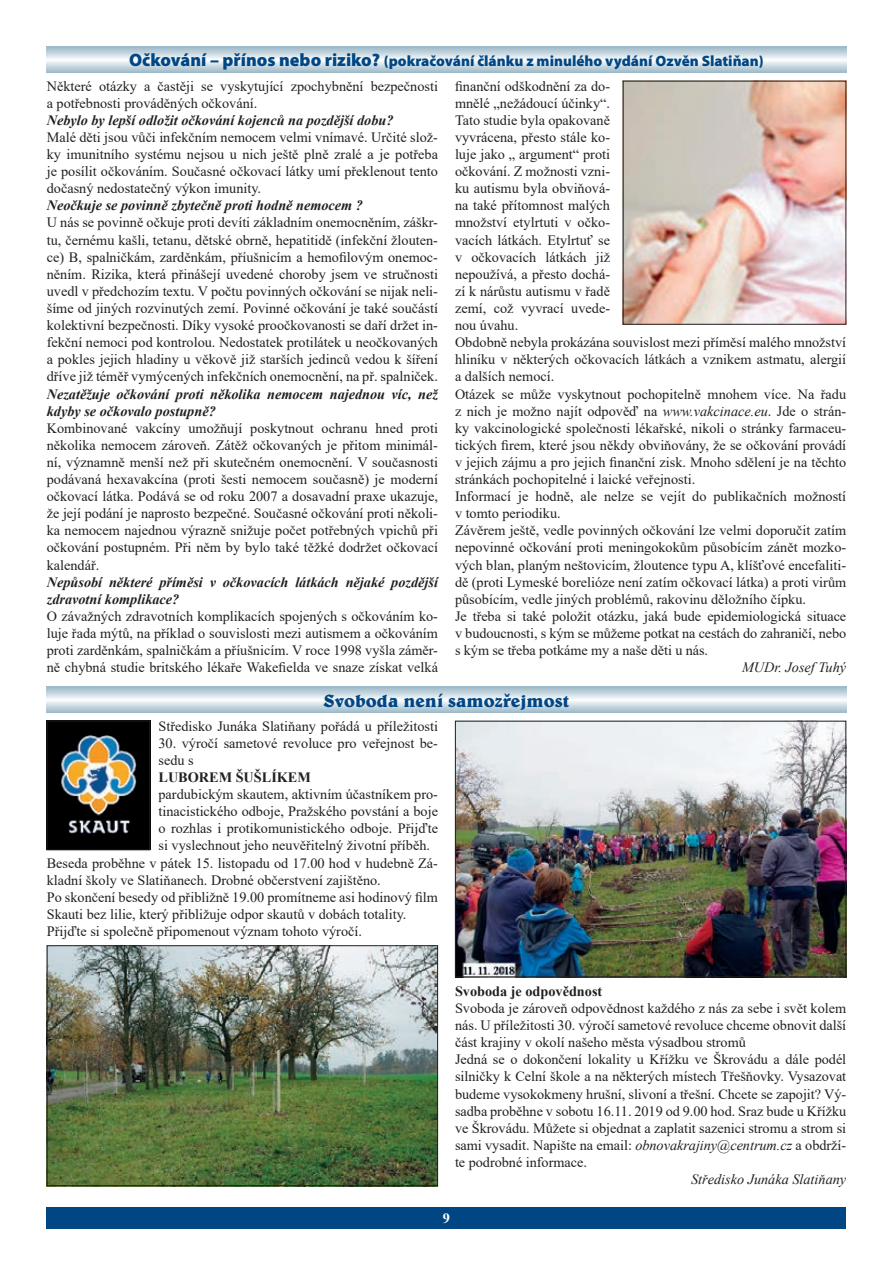
<style>
.page{position:relative;width:893px;height:1263px;background:#fff}
.page>*{position:absolute;margin:0;border:0;box-sizing:border-box;transform-origin:0 0}
.t1{font:700 18px "Belwe AT";color:#004684}
.t2{font:900 15px "Myriad Pro";color:#004684}
.t3{font:14.25px/17.1px "Times New Roman";color:#231f20}
.t4{font:italic 700 14.25px/17.1px "Times New Roman";color:#231f20}
.t5{font:italic 14.25px "Times New Roman";color:#231f20}
.t6{font:700 14.25px "Times New Roman";color:#231f20}
.t7{font:700 14.25px "Times New Roman";color:#fff}
.s1{font-size:18px}
.s2{font-style:italic}
</style>
<div class="page">
<div style="left:47px;top:1208px;width:799px;height:21px;background:#004684"></div>
<svg style="left:47px;top:47px;width:799px;height:25px"></svg>
<img style="left:625px;top:83px;width:219px;height:240px">
<div style="left:623px;top:81px;width:223px;height:244px;border:1px solid #231f20"></div>
<svg style="left:47px;top:687px;width:799px;height:25px"></svg>
<img style="left:49px;top:723px;width:99px;height:125px">
<div style="left:47px;top:721px;width:103px;height:129px;border:1px solid #231f20"></div>
<img style="left:49px;top:947px;width:387px;height:237px">
<div style="left:47px;top:945px;width:391px;height:241px;border:1px solid #231f20"></div>
<img style="left:457px;top:723px;width:387px;height:252px">
<div style="left:455px;top:721px;width:391px;height:256px;border:1px solid #231f20"></div>
<p class="t2" style="left:129px;top:51px;width:636px"><span class="s1">Očkování – přínos nebo riziko?</span> (pokračování článku z minulého vydání Ozvěn Slatiňan)</p>
<p class="t3" style="left:47px;top:77px;width:393px">Některé otázky a častěji se vyskytující zpochybnění bezpečnosti a potřebnosti prováděných očkování.</p>
<p class="t4" style="left:47px;top:111px;width:348px">Nebylo by lepší odložit očkování kojenců na pozdější dobu?</p>
<p class="t3" style="left:47px;top:128px;width:393px;text-align:justify">Malé děti jsou vůči infekčním nemocem velmi vnímavé. Určité slož&shy;ky imunitního systému nejsou u nich ještě plně zralé a je potřeba je posílit očkováním. Současné očkovací látky umí překlenout tento dočasný nedostatečný výkon imunity.</p>
<p class="t4" style="left:47px;top:197px;width:318px">Neočkuje se povinně zbytečně proti hodně nemocem ?</p>
<p class="t3" style="left:47px;top:214px;width:393px;text-align:justify">U nás se povinně očkuje proti devíti základním onemocněním, záškr&shy;tu, černému kašli, tetanu, dětské obrně, hepatitidě (infekční žlouten&shy;ce) B, spalničkám, zarděnkám, příušnicím a hemofilovým onemoc&shy;něním. Rizika, která přinášejí uvedené choroby jsem ve stručnosti uvedl v předchozím textu. V počtu povinných očkování se nijak neli&shy;šíme od jiných rozvinutých zemí. Povinné očkování je také součástí kolektivní bezpečnosti. Díky vysoké proočkovanosti se daří držet in&shy;fekční nemoci pod kontrolou. Nedostatek protilátek u neočkovaných a pokles jejich hladiny u věkově již starších jedinců vedou k šíření dříve již téměř vymýcených infekčních onemocnění, na př. spalniček.</p>
<p class="t4" style="left:47px;top:385px;width:393px">Nezatěžuje očkování proti několika nemocem najednou víc, než kdyby se očkovalo postupně?</p>
<p class="t3" style="left:47px;top:419px;width:393px;text-align:justify">Kombinované vakcíny umožňují poskytnout ochranu hned proti několika nemocem zároveň. Zátěž očkovaných je přitom minimál&shy;ní, významně menší než při skutečném onemocnění. V současnosti podávaná hexavakcína (proti šesti nemocem současně) je moderní očkovací látka. Podává se od roku 2007 a dosavadní praxe ukazuje, že její podání je naprosto bezpečné. Současné očkování proti několi&shy;ka nemocem najednou výrazně snižuje počet potřebných vpichů při očkování postupném. Při něm by bylo také těžké dodržet očkovací kalendář.</p>
<p class="t4" style="left:47px;top:573px;width:393px">Nepůsobí některé příměsi v očkovacích látkách nějaké pozdější zdravotní komplikace?</p>
<p class="t3" style="left:47px;top:607px;width:393px;text-align:justify">O závažných zdravotních komplikacích spojených s očkováním ko&shy;luje řada mýtů, na příklad o souvislosti mezi autismem a očkováním proti zarděnkám, spalničkám a příušnicím. V roce 1998 vyšla záměr&shy;ně chybná studie britského lékaře Wakefielda ve snaze získat velká</p>
<p class="t3" style="left:455px;top:77px;width:393px">finanční odškodnění za do-<br>mnělé „nežádoucí účinky“.<br>Tato studie byla opakovaně<br>vyvrácena, přesto stále ko-<br>luje jako „ argument“ proti<br>očkování. Z možnosti vzni-<br>ku autismu byla obviňová-<br>na také přítomnost malých<br>množství etylrtuti v očko-<br>vacích látkách. Etylrtuť se<br>v očkovacích látkách již<br>nepoužívá, a přesto dochá-<br>zí k nárůstu autismu v řadě<br>zemí, což vyvrací uvede-<br>nou úvahu.<br>Obdobně nebyla prokázána souvislost mezi příměsí malého množství hliníku v některých očkovacích látkách a vznikem astmatu, alergií a dalších nemocí.<br>Otázek se může vyskytnout pochopitelně mnohem více. Na řadu z nich je možno najít odpověď na <span class="s2">www.vakcinace.eu</span>. Jde o strán&shy;ky vakcinologické společnosti lékařské, nikoli o stránky farmaceu&shy;tických firem, které jsou někdy obviňovány, že se očkování provádí v jejich zájmu a pro jejich finanční zisk. Mnoho sdělení je na těchto stránkách pochopitelné i laické veřejnosti.<br>Informací je hodně, ale nelze se vejít do publikačních možností v tomto periodiku.<br>Závěrem ještě, vedle povinných očkování lze velmi doporučit zatím nepovinné očkování proti meningokokům působícím zánět mozko&shy;vých blan, planým neštovicím, žloutence typu A, klíšťové encefaliti&shy;dě (proti Lymeské borelióze není zatím očkovací látka) a proti virům působícím, vedle jiných problémů, rakovinu děložního čípku.<br>Je třeba si také položit otázku, jaká bude epidemiologická situace v budoucnosti, s kým se můžeme potkat na cestách do zahraničí, nebo s kým se třeba potkáme my a naše děti u nás.</p>
<p class="t5" style="left:742px;top:657px;width:106px">MUDr. Josef Tuhý</p>
<p class="t1" style="left:324px;top:689px;width:247px">Svoboda není samozřejmost</p>
<p class="t3" style="left:158px;top:717px;width:281px">Středisko Junáka Slatiňany pořádá u příležitosti</p>
<p class="t3" style="left:158px;top:734px;width:281px">30. výročí sametové revoluce pro veřejnost be&shy;sedu s</p>
<p class="t6" style="left:158px;top:767px;width:154px">LUBOREM ŠUŠLÍKEM</p>
<p class="t3" style="left:158px;top:785px;width:281px">pardubickým skautem, aktivním účastníkem pro-</p>
<p class="t3" style="left:158px;top:802px;width:281px">tinacistického odboje, Pražského povstání a boje</p>
<p class="t3" style="left:158px;top:819px;width:281px">o rozhlas i protikomunistického odboje. Přijďte</p>
<p class="t3" style="left:158px;top:837px;width:273px">si vyslechnout jeho neuvěřitelný životní příběh.</p>
<p class="t3" style="left:47px;top:854px;width:393px">Beseda proběhne v pátek 15. listopadu od 17.00 hod v hudebně Zá-</p>
<p class="t3" style="left:47px;top:871px;width:336px">kladní školy ve Slatiňanech. Drobné občerstvení zajištěno.</p>
<p class="t3" style="left:47px;top:888px;width:393px">Po skončení besedy od přibližně 19.00 promítneme asi hodinový film</p>
<p class="t3" style="left:47px;top:905px;width:361px">Skauti bez lilie, který přibližuje odpor skautů v dobách totality.</p>
<p class="t3" style="left:47px;top:922px;width:317px">Přijďte si společně připomenout význam tohoto výročí.</p>
<p class="t6" style="left:455px;top:981px;width:149px">Svoboda je odpovědnost</p>
<p class="t3" style="left:455px;top:999px;width:393px">Svoboda je zároveň odpovědnost každého z nás za sebe i svět kolem nás. U příležitosti 30. výročí sametové revoluce chceme obnovit další část krajiny v okolí našeho města výsadbou stromů<br>Jedná se o dokončení lokality u Křížku ve Škrovádu a dále podél silničky k Celní škole a na některých místech Třešňovky. Vysazovat budeme vysokokmeny hrušní, slivoní a třešní. Chcete se zapojit? Vý&shy;sadba proběhne v sobotu 16.11. 2019 od 9.00 hod. Sraz bude u Křížku ve Škrovádu. Můžete si objednat a zaplatit sazenici stromu a strom si sami vysadit. Napište na email: <span class="s2">obnovakrajiny@centrum.cz</span> a obdrží&shy;te podrobné informace.</p>
<p class="t5" style="left:691px;top:1169px;width:157px">Středisko Junáka Slatiňany</p>
<p class="t7" style="left:443px;top:1208px;width:9px">9</p>
</div>
